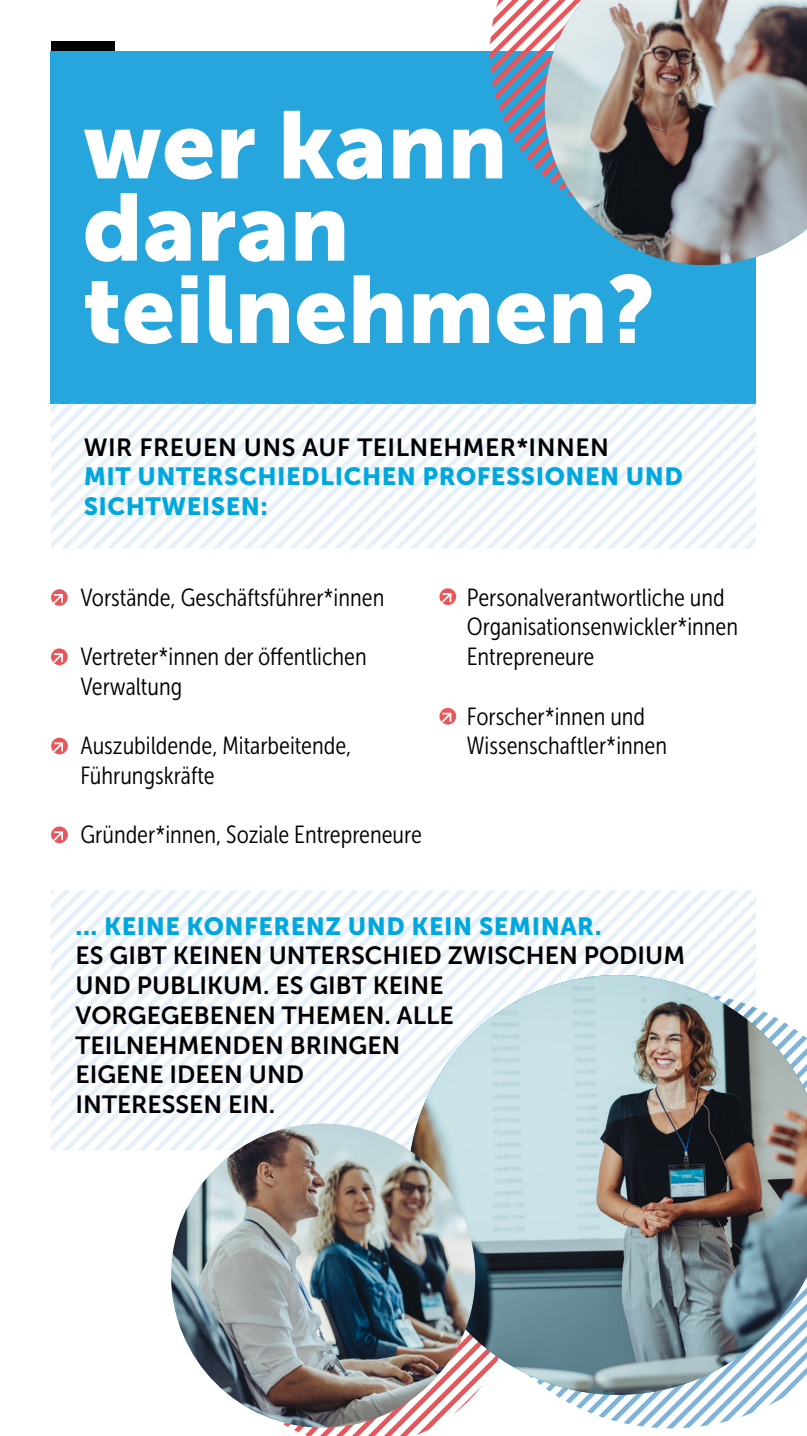
<style>
.page{position:relative;width:807px;height:1436px;background:#fff}
.page>*{position:absolute;margin:0;border:0;box-sizing:border-box;transform-origin:0 0}
.t1{font:94.5px/82.1px "Museo Sans 900";color:#fff}
.t2{font:24.75px/29.7px "Museo Sans Cond 300";color:#000}
.t3{font:24.75px/29.7px "Museo Sans 700";color:#000}
.t4{font:24.75px/29.7px "Museo Sans 900";letter-spacing:.02em;color:#00a7df}
.t5{font:24.75px "Museo Sans 700";letter-spacing:.02em;color:#000}
</style>
<div class="page">
<svg style="left:51px;top:890px;width:705px;height:260px"></svg>
<svg style="left:209px;top:1141px;width:243px;height:294px"></svg>
<svg style="left:452px;top:1394px;width:335px;height:33px"></svg>
<img style="left:408px;top:974px;width:399px;height:420px">
<img style="left:171px;top:1123px;width:304px;height:304px;border-radius:152px">
<div style="left:51px;top:51px;width:705px;height:352px;background:#26a6dc"></div>
<svg style="left:51px;top:403px;width:705px;height:145px"></svg>
<div style="left:51px;top:41px;width:64px;height:10px;background:#000"></div>
<svg style="left:490px;top:0;width:54px;height:176px"></svg>
<img style="left:544px;top:0;width:263px;height:265px">
<svg style="left:439px;top:588px;width:17px;height:17px"></svg>
<svg style="left:439px;top:591px;width:14px;height:14px"></svg>
<svg style="left:439px;top:707px;width:17px;height:17px"></svg>
<svg style="left:439px;top:711px;width:14px;height:13px"></svg>
<svg style="left:51px;top:648px;width:17px;height:17px"></svg>
<svg style="left:51px;top:651px;width:14px;height:14px"></svg>
<svg style="left:51px;top:737px;width:17px;height:17px"></svg>
<svg style="left:51px;top:740px;width:14px;height:14px"></svg>
<svg style="left:51px;top:826px;width:17px;height:17px"></svg>
<svg style="left:51px;top:829px;width:14px;height:14px"></svg>
<svg style="left:51px;top:589px;width:17px;height:16px"></svg>
<svg style="left:51px;top:592px;width:14px;height:13px"></svg>
<h1 class="t1" style="left:83px;top:104px;width:574px">wer kann daran teilnehmen?</h1>
<p class="t5" style="left:84px;top:433px;width:527px">WIR FREUEN UNS AUF TEILNEHMER*INNEN</p>
<p class="t4" style="left:84px;top:461px;width:601px">MIT UNTERSCHIEDLICHEN PROFESSIONEN UND<br>SICHTWEISEN:</p>
<p class="t2" style="left:80px;top:582px;width:305px">Vorstände, Geschäftsführer*innen</p>
<p class="t2" style="left:80px;top:642px;width:288px">Vertreter*innen der öffentlichen<br>Verwaltung</p>
<p class="t2" style="left:80px;top:731px;width:272px">Auszubildende, Mitarbeitende,<br>Führungskräfte</p>
<p class="t2" style="left:80px;top:820px;width:343px">Gründer*innen, Soziale Entrepreneure</p>
<p class="t2" style="left:467px;top:582px;width:273px">Personalverantwortliche und<br>Organisationsenwickler*innen<br>Entrepreneure</p>
<p class="t2" style="left:467px;top:701px;width:202px">Forscher*innen und<br>Wissenschaftler*innen</p>
<p class="t4" style="left:76px;top:910px;width:527px">... KEINE KONFERENZ UND KEIN SEMINAR.</p>
<p class="t3" style="left:76px;top:940px;width:611px">ES GIBT KEINEN UNTERSCHIED ZWISCHEN PODIUM<br>UND PUBLIKUM. ES GIBT KEINE<br>VORGEGEBENEN THEMEN. ALLE<br>TEILNEHMENDEN BRINGEN<br>EIGENE IDEEN UND<br>INTERESSEN EIN.</p>
</div>
